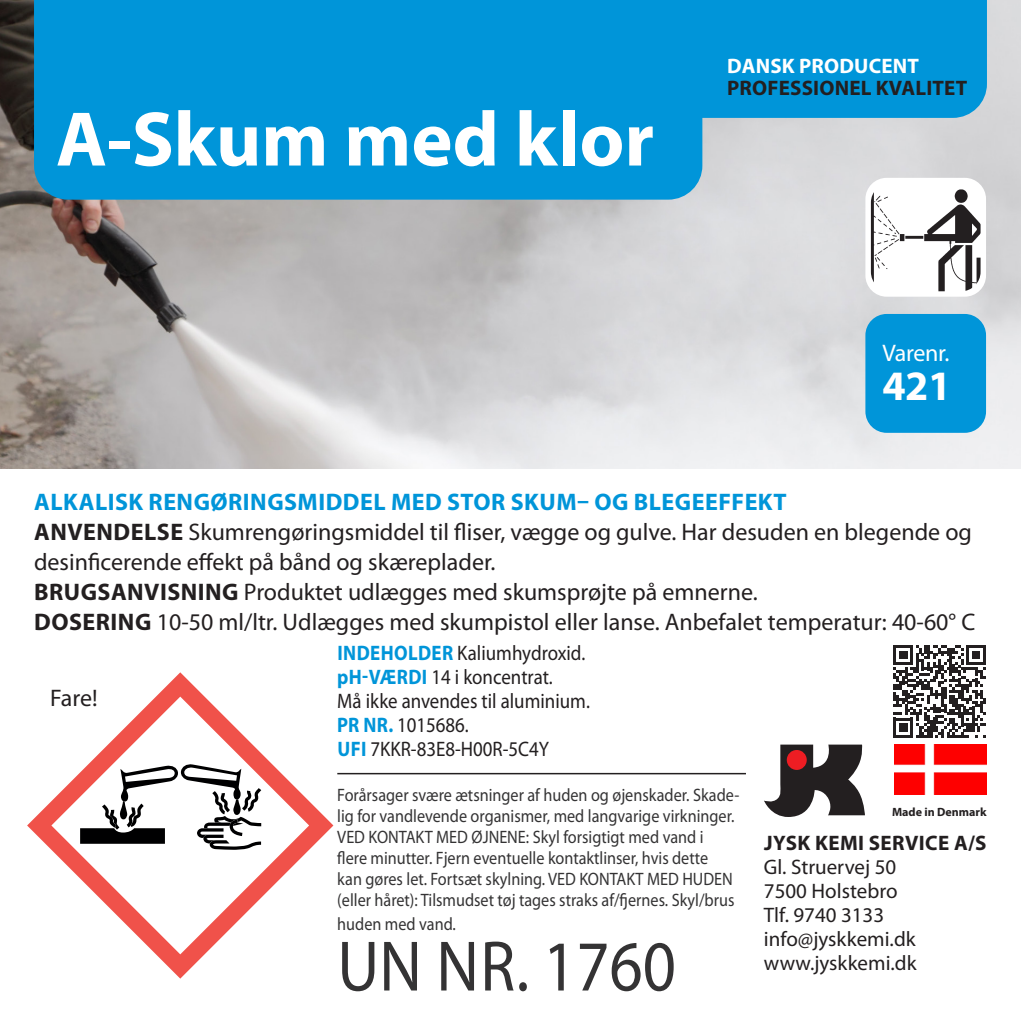
<style>
.page{position:relative;width:1021px;height:1021px;background:#fff}
.page>*{position:absolute;margin:0;border:0;box-sizing:border-box;transform-origin:0 0}
.t1{font:700 78px "Myriad Pro";color:#fff}
.t2{font:72px "Myriad Pro";color:#343334;scale:.9 1}
.t3{font:700 42px "Myriad Pro";color:#fff}
.t4{font:24px/30px "Myriad Pro";color:#231f20}
.t5{font:700 24px "Myriad Pro";letter-spacing:.02em;color:#0095d9}
.t6{font:24px "Myriad Pro";letter-spacing:-.01em;color:#fff}
.t7{font:21px/24px "Myriad Pro";color:#231f20;scale:.9 1}
.t8{font:21px "Myriad Pro";color:#231f20}
.t9{font:700 21px "Myriad Pro";letter-spacing:.01em;color:#231f20}
.t10{font:700 21px "Myriad Pro";letter-spacing:.01em;color:#fff}
.t11{font:18px/21px "Myriad Pro";color:#343334;scale:.9 1}
.t12{font:700 12px "Myriad Pro";color:#231f20}
.s1{font-weight:700}
.s2{font-weight:700;color:#0095d9}
</style>
<div class="page">
<img style="left:0;top:0;width:1020px;height:468px">
<svg style="left:764px;top:744px;width:101px;height:73px"></svg>
<div style="left:786px;top:750px;width:20px;height:20px;background:#ee1d23;border-radius:50%"></div>
<div style="left:34px;top:0;width:952px;height:118px;background:#0095d9"></div>
<div style="left:865px;top:314px;width:121px;height:119px;background:#0095d9;border-radius:21px"></div>
<div style="left:34px;top:39px;width:668px;height:161px;background:#0095d9;border-radius:34px"></div>
<hr style="left:337px;top:772px;width:409px;height:2px;background:#231f20">
<div style="left:865px;top:178px;width:121px;height:119px;background:#fff;border-radius:21px"></div>
<img style="left:870px;top:183px;width:110px;height:108px">
<svg style="left:27px;top:672px;width:306px;height:306px"></svg>
<img style="left:894px;top:744px;width:92px;height:50px">
<svg style="left:893px;top:645px;width:92px;height:92px"></svg>
<p class="t1" style="left:56px;top:88px;width:599px">A-Skum med klor</p>
<p class="t10" style="left:727px;top:53px;width:193px">DANSK PRODUCENT</p>
<p class="t9" style="left:727px;top:74px;width:242px">PROFESSIONEL KVALITET</p>
<p class="t6" style="left:882px;top:338px;width:69px">Varenr.</p>
<p class="t3" style="left:882px;top:358px;width:71px">421</p>
<p class="t5" style="left:34px;top:486px;width:753px">ALKALISK RENGØRINGSMIDDEL MED STOR SKUM– OG BLEGEEFFEKT</p>
<p class="t4" style="left:34px;top:517px;width:939px"><span class="s1">ANVENDELSE</span> Skumrengøringsmiddel til fliser, vægge og gulve. Har desuden en blegende og desinficerende effekt på bånd og skæreplader.</p>
<p class="t4" style="left:34px;top:577px;width:725px"><span class="s1">BRUGSANVISNING</span> Produktet udlægges med skumsprøjte på emnerne.</p>
<p class="t4" style="left:34px;top:607px;width:942px"><span class="s1">DOSERING</span> 10-50 ml/ltr. Udlægges med skumpistol eller lanse. Anbefalet temperatur: 40-60° C</p>
<p class="t4" style="left:50px;top:682px;width:49px">Fare!</p>
<p class="t7" style="left:337px;top:641px;width:277px"><span class="s2">INDEHOLDER</span> Kaliumhydroxid.</p>
<p class="t7" style="left:337px;top:665px;width:241px"><span class="s2">pH-VÆRDI</span> 14 i koncentrat.</p>
<p class="t7" style="left:337px;top:689px;width:282px">Må ikke anvendes til aluminium.</p>
<p class="t7" style="left:337px;top:713px;width:237px"><span class="s2">PR NR.</span> 1015686.<br><span class="s2">UFI</span> 7KKR-83E8-H00R-5C4Y</p>
<p class="t11" style="left:337px;top:784px;width:448px">Forårsager svære ætsninger af huden og øjenskader. Skade&shy;lig for vandlevende organismer, med langvarige virkninger.<br>VED KONTAKT MED ØJNENE: Skyl forsigtigt med vand i<br>flere minutter. Fjern eventuelle kontaktlinser, hvis dette<br>kan gøres let. Fortsæt skylning. VED KONTAKT MED HUDEN (eller håret): Tilsmudset tøj tages straks af/fjernes. Skyl/brus</p>
<p class="t11" style="left:337px;top:913px;width:133px">huden med vand.</p>
<p class="t2" style="left:337px;top:921px;width:378px">UN NR. 1760</p>
<p class="t12" style="left:892px;top:803px;width:96px">Made in Denmark</p>
<p class="t9" style="left:764px;top:829px;width:224px">JYSK KEMI SERVICE A/S</p>
<p class="t8" style="left:764px;top:853px;width:134px">Gl. Struervej 50</p>
<p class="t8" style="left:764px;top:877px;width:135px">7500 Holstebro</p>
<p class="t8" style="left:764px;top:901px;width:122px">Tlf. 9740 3133</p>
<p class="t8" style="left:764px;top:925px;width:153px">info@jyskkemi.dk</p>
<p class="t8" style="left:764px;top:949px;width:154px">www.jyskkemi.dk</p>
</div>
